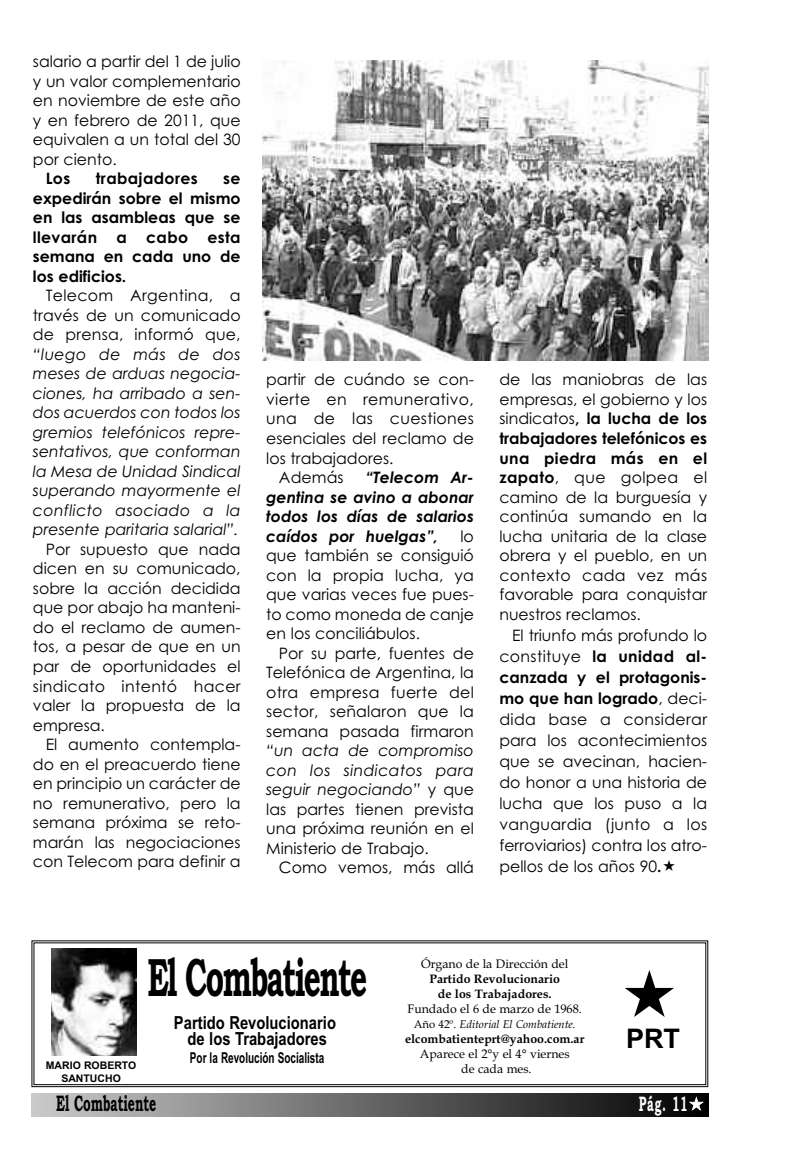
<style>
.page{position:relative;width:787px;height:1170px;background:#fff}
.page>*{position:absolute;margin:0;border:0;box-sizing:border-box;transform-origin:0 0}
.t1{font:700 54px "Bookman Old Style";letter-spacing:-.055em;color:#000;scale:.55 1}
.t2{font:700 27px "Arial";color:#000}
.t3{font:700 22.5px "Bookman Old Style";color:#000;scale:.55 1}
.t4{font:700 21px "Bookman Old Style";color:#fff;scale:.55 1}
.t5{font:700 18px/16.5px "Arial Narrow";color:#000;text-align:center}
.t6{font:15.75px/19.5px "Century Gothic";color:#000;text-align:justify}
.t7{font:italic 15.75px/19.5px "Century Gothic";color:#000;text-align:justify}
.t8{font:700 15.75px/19.5px "Century Gothic";color:#000;text-align:justify}
.t9{font:italic 700 15.75px/19.5px "Century Gothic";color:#000;text-align:justify}
.t10{font:15.75px "Century Gothic";letter-spacing:.02em;color:#000}
.t11{font:700 15.75px "Century Gothic";letter-spacing:.025em;color:#000}
.t12{font:700 15px "Arial Narrow";color:#000;scale:.81 1}
.t13{font:12.3px/15px "Book Antiqua";color:#000;text-align:center}
.t14{font:700 12.3px/15px "Book Antiqua";color:#000;text-align:center}
.t15{font:italic 11.25px "Book Antiqua";color:#000}
.t16{font:700 10.5px/12.6px "Arial";color:#000;text-align:center}
.s1{font-style:italic}
.s2{font-weight:700}
.s3{font-style:normal}
</style>
<div class="page">
<div style="left:31px;top:1092px;width:677px;height:23px;background:linear-gradient(to right,#cbcbcb,#010101)"></div>
<div style="left:31px;top:940px;width:677px;height:146px;border:1px solid #000"></div>
<img style="left:51px;top:948px;width:85px;height:106px">
<img style="left:262px;top:61px;width:446px;height:299px">
<svg style="left:690px;top:1097px;width:12px;height:12px"></svg>
<p class="t6" style="left:33px;top:52px;width:209px">salario a partir del 1 de julio y un valor complementario en noviembre de este año y en febrero de 2011, que equivalen a un total del 30 por ciento.</p>
<p class="t8" style="left:46px;top:169px;width:26px">Los</p>
<p class="t11" style="left:96px;top:169px;width:103px">trabajadores</p>
<p class="t8" style="left:33px;top:169px;width:209px;text-indent:190px">se expedirán sobre el mismo en las asambleas que se llevarán a cabo esta semana en cada uno de los edificios.</p>
<p class="t6" style="left:33px;top:286px;width:209px;text-indent:13px">Telecom Argentina, a través de un comunicado de prensa, informó que,</p>
<p class="t7" style="left:33px;top:344px;width:209px">“luego de más de dos meses de arduas negocia&shy;ciones, ha arribado a sen&shy;dos acuerdos con todos los gremios telefónicos repre&shy;sentativos, que conforman la Mesa de Unidad Sindical superando mayormente el conflicto asociado a la presente paritaria salarial”.</p>
<p class="t6" style="left:33px;top:539px;width:209px;text-indent:13px">Por supuesto que nada dicen en su comunicado, sobre la acción decidida que por abajo ha manteni&shy;do el reclamo de aumen&shy;tos, a pesar de que en un par de oportunidades el sindicato intentó hacer valer la propuesta de la empresa.</p>
<p class="t6" style="left:33px;top:734px;width:209px;text-indent:13px">El aumento contempla&shy;do en el preacuerdo tiene en principio un carácter de no remunerativo, pero la semana próxima se reto&shy;marán las negociaciones con Telecom para definir a</p>
<p class="t6" style="left:266px;top:370px;width:209px">partir de cuándo se con-</p>
<p class="t10" style="left:266px;top:390px;width:209px">vierte en remunerativo,</p>
<p class="t10" style="left:266px;top:410px;width:209px">una de las cuestiones</p>
<p class="t6" style="left:266px;top:429px;width:209px">esenciales del reclamo de</p>
<p class="t6" style="left:266px;top:448px;width:129px">los trabajadores.</p>
<p class="t6" style="left:279px;top:468px;width:66px">Además</p>
<p class="t9" style="left:266px;top:468px;width:209px;text-indent:99px">“Telecom Ar&shy;gentina se avino a abonar todos los días de salarios caídos por huelgas”,</p>
<p class="t6" style="left:266px;top:526px;width:209px;text-indent:194px">lo que también se consiguió con la propia lucha, ya que varias veces fue pues&shy;to como moneda de canje en los conciliábulos.</p>
<p class="t6" style="left:266px;top:643px;width:209px;text-indent:13px">Por su parte, fuentes de Telefónica de Argentina, la otra empresa fuerte del sector, señalaron que la semana pasada firmaron</p>
<p class="t6" style="left:266px;top:741px;width:209px"><span class="s1">“un acta de compromiso con los sindicatos para seguir negociando”</span> y que las partes tienen prevista una próxima reunión en el Ministerio de Trabajo.</p>
<p class="t6" style="left:279px;top:858px;width:196px">Como vemos, más allá</p>
<p class="t6" style="left:499px;top:370px;width:209px">de las maniobras de las empresas, el gobierno y los sindicatos<span class="s2">, la lucha de los trabajadores telefónicos es una piedra más en el zapato</span>, que golpea el camino de la burguesía y continúa sumando en la lucha unitaria de la clase obrera y el pueblo, en un contexto cada vez más favorable para conquistar nuestros reclamos.</p>
<p class="t6" style="left:499px;top:624px;width:209px;line-height:21px;text-indent:13px">El triunfo más profundo lo constituye <span class="s2">la unidad al&shy;canzada y el protagonis&shy;mo que han logrado</span>, deci&shy;dida base a considerar para los acontecimientos que se avecinan, hacien&shy;do honor a una historia de lucha que los puso a la vanguardia (junto a los ferroviarios) contra los atro&shy;pellos de los años 90<span class="s2">.</span></p>
<p class="t16" style="left:46px;top:1058px;width:92px">MARIO ROBERTO<br>SANTUCHO</p>
<h1 class="t1" style="left:147px;top:945px;width:401px">El Combatiente</h1>
<p class="t5" style="left:174px;top:1014px;width:163px">Partido Revolucionario de los Trabajadores</p>
<p class="t12" style="left:190px;top:1048px;width:167px">Por la Revolución Socialista</p>
<p class="t13" style="left:421px;top:956px;width:149px">Órgano de la Dirección del</p>
<p class="t14" style="left:429px;top:971px;width:132px">Partido Revolucionario de los Trabajadores.</p>
<p class="t13" style="left:407px;top:1001px;width:176px">Fundado el 6 de marzo de 1968.</p>
<p class="t15" style="left:414px;top:1017px;width:163px"><span class="s3">Año 42º.</span> Editorial El Combatiente.</p>
<p class="t14" style="left:405px;top:1031px;width:181px">elcombatienteprt@yahoo.com.ar</p>
<p class="t13" style="left:420px;top:1046px;width:151px">Aparece el 2°y el 4° viernes de cada mes.</p>
<h2 class="t2" style="left:626px;top:1023px;width:55px">PRT</h2>
<h3 class="t3" style="left:56px;top:1090px;width:184px">El Combatiente</h3>
<h3 class="t4" style="left:639px;top:1091px;width:90px">Pág. 11</h3>
</div>
